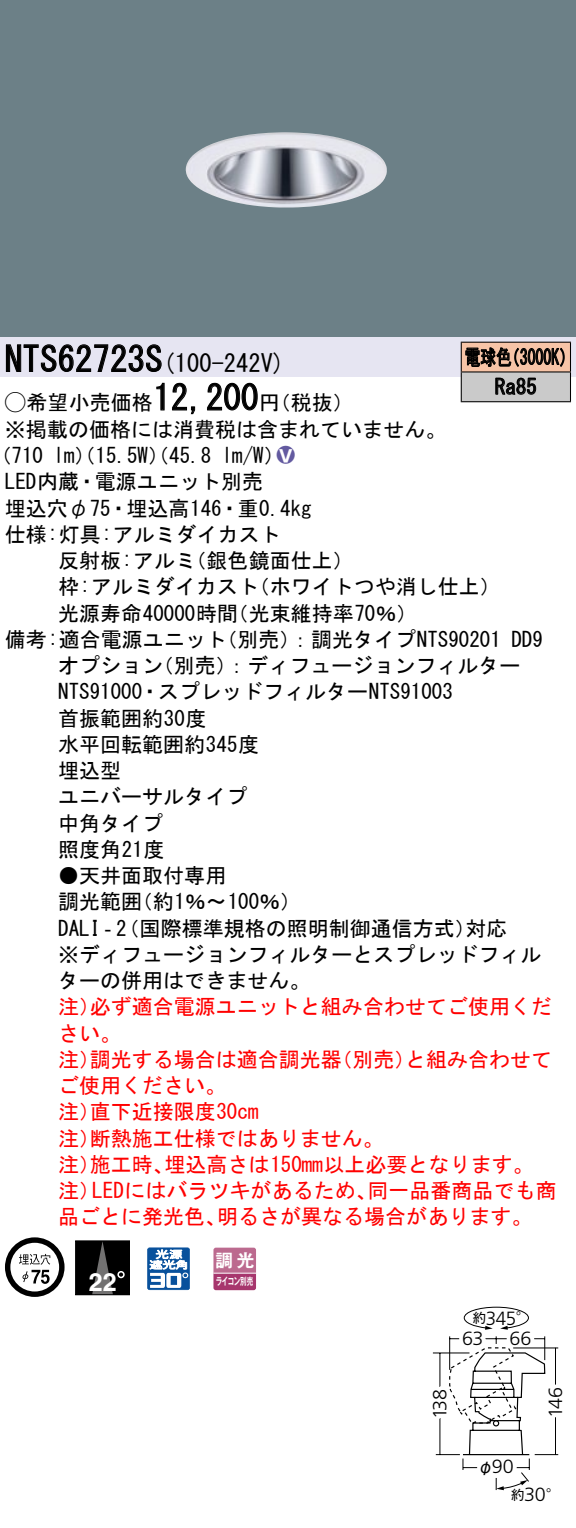
<style>
.page{position:relative;width:576px;height:1528px;background:#fff}
.page>*{position:absolute;margin:0;border:0;box-sizing:border-box;transform-origin:0 0}
.t1{font:35px "MS Gothic";color:#000}
.t2{font:700 25.2px "Helvetica LT Std";color:#fff}
.t3{font:24.5px "MS Gothic";color:#000}
.t4{font:21px/26.2px "MS Gothic";color:#000}
.t5{font:21px/26.2px "MS Gothic";color:#f00}
.t6{font:21px/29.8px "MS Gothic";color:#000;scale:.75 1}
.t7{font:21px "Ford Classification 1";color:#635aa0}
.t8{font:300 19.25px "Frutiger LT Std";letter-spacing:-.02em;color:#000}
.t9{font:17.5px "Gothic MB101 Pro De Bold 90 pv RKSJ H";color:#fff}
.t10{font:15.75px "Gothic MB101 Pro Regular 90 pv RKSJ H";color:#000}
.t11{font:13.3px "Gothic MB101 Pro Regular 90 pv RKSJ H";color:#000}
.t12{font:10.15px "Gothic MB101 Pro De Bold 90 pv RKSJ H";letter-spacing:-.05em;color:#fff;scale:.65 1}
.s1{font-size:35px}
.s2{font-family:"Ford Classification 1"}
.s3{color:#fff}
.s4{font-family:"Gothic MB101 Pro Regular 90 pv RKSJ H";font-weight:400;font-size:15.75px}
</style>
<div class="page">
<div style="left:0;top:0;width:575px;height:337px;background:#6c8087"></div>
<img style="left:186px;top:132px;width:201px;height:76px">
<div style="left:0;top:337px;width:575px;height:40px;background:#e6e5f2"></div>
<svg style="left:6px;top:344px;width:156px;height:28px"></svg>
<svg style="left:156px;top:382px;width:9px;height:29px"></svg>
<svg style="left:172px;top:382px;width:24px;height:33px"></svg>
<svg style="left:207px;top:382px;width:51px;height:29px"></svg>
<svg style="left:5px;top:1237px;width:59px;height:59px"></svg>
<div style="left:76px;top:1240px;width:53px;height:54px;background:#000"></div>
<svg style="left:92px;top:1242px;width:21px;height:51px"></svg>
<svg style="left:117px;top:1271px;width:8px;height:7px"></svg>
<div style="left:75px;top:1240px;width:55px;height:55px;border:1px solid #000"></div>
<svg style="left:147px;top:1247px;width:43px;height:43px"></svg>
<svg style="left:213px;top:1247px;width:43px;height:43px"></svg>
<hr style="left:213px;top:1272px;width:43px;height:1px;background:#fff">
<div style="left:461px;top:342px;width:109px;height:30px;background:#f7c4a7"></div>
<div style="left:461px;top:372px;width:109px;height:30px;background:#cacaca"></div>
<hr style="left:460px;top:341px;width:110px;height:2px;background:#000">
<hr style="left:569px;top:343px;width:2px;height:28px;background:#000">
<hr style="left:460px;top:371px;width:110px;height:1px;background:#000">
<hr style="left:569px;top:372px;width:2px;height:29px;background:#000">
<hr style="left:460px;top:401px;width:110px;height:1px;background:#000">
<svg style="left:460px;top:343px;width:104px;height:58px"></svg>
<svg style="left:432px;top:1306px;width:127px;height:185px"></svg>
<h1 class="t1" style="left:5px;top:342px;width:142px">NTS62723</h1>
<p class="t3" style="left:145px;top:351px;width:141px">(<span class="s1">S</span> 100-242 (V</p>
<h1 class="t1" style="left:153px;top:380px;width:106px">12,200</h1>
<p class="t4" style="left:5px;top:389px;width:442px"><span class="s2">A</span>希望小売価格<br>※掲載の価格には消費税は含まれていません。</p>
<p class="t7" style="left:277px;top:444px;width:19px">2<span class="s3">8</span></p>
<p class="t4" style="left:259px;top:389px;width:96px">（円税抜(</p>
<p class="t4" style="left:222px;top:442px;width:64px">l m (W/</p>
<p class="t4" style="left:-9px;top:442px;width:54px">（710</p>
<p class="t4" style="left:5px;top:468px;width:259px">LED内蔵・電源ユニット別売</p>
<p class="t4" style="left:5px;top:495px;width:308px">埋込穴φ75・埋込高146・重0.4kg</p>
<p class="t4" style="left:5px;top:521px;width:277px">仕様:灯具:アルミダイカスト</p>
<p class="t4" style="left:185px;top:547px;width:170px">（銀色鏡面仕上(</p>
<p class="t4" style="left:54px;top:442px;width:159px">lm）（15.5 ）（W 45.8</p>
<p class="t4" style="left:58px;top:547px;width:139px">反射板:アルミ</p>
<p class="t6" style="left:494px;top:342px;width:57px;text-indent:-30px">電球色<br>Ra85</p>
<p class="t6" style="left:504px;top:342px;width:96px">（3000 (K</p>
<p class="t4" style="left:227px;top:573px;width:191px;text-indent:-169px">枠:アルミダイカスト<br>（光束維持率70％(</p>
<p class="t4" style="left:248px;top:573px;width:253px">（ホワイトつや消し仕上(</p>
<p class="t4" style="left:58px;top:600px;width:181px">光源寿命40000時間</p>
<p class="t4" style="left:216px;top:626px;width:286px">（別売：）調光タイプNTS90201</p>
<p class="t4" style="left:153px;top:626px;width:369px;text-indent:-148px">備考:適合電源ユニット<br>（別売：）ディフュージョンフィルター</p>
<p class="t4" style="left:511px;top:626px;width:33px">DD9</p>
<p class="t4" style="left:58px;top:652px;width:396px">オプション<br>NTS91000・スプレッドフィルターNTS91003首振範囲約30度<br>水平回転範囲約345度<br>埋込型<br>ユニバーサルタイプ<br>中角タイプ<br>照度角21度</p>
<p class="t4" style="left:132px;top:862px;width:171px;text-indent:-74px">●天井面取付専用<br>（約1％〜100％(</p>
<p class="t4" style="left:58px;top:888px;width:85px">調光範囲</p>
<p class="t4" style="left:58px;top:915px;width:484px">DALI‐（2 国際標準規格の照明制御通信方式）<br>※ディフュージョンフィルターとスプレッドフィルターの併用はできません。</p>
<p class="t5" style="left:90px;top:993px;width:463px">必ず適合電源ユニットと組み合わせてご使用くだ</p>
<p class="t4" style="left:465px;top:915px;width:43px">対応</p>
<p class="t5" style="left:58px;top:993px;width:65px">注）さい。</p>
<p class="t5" style="left:90px;top:1046px;width:253px">調光する場合は適合調光器</p>
<p class="t5" style="left:331px;top:1046px;width:85px">（別売）</p>
<p class="t5" style="left:405px;top:1046px;width:148px">と組み合わせて</p>
<p class="t5" style="left:58px;top:1046px;width:43px">注）</p>
<p class="t5" style="left:58px;top:1072px;width:169px">ご使用ください。</p>
<p class="t5" style="left:90px;top:1098px;width:170px">直下近接限度30cm</p>
<p class="t5" style="left:90px;top:1098px;width:295px;text-indent:-32px">注）<br>断熱施工仕様ではありません。</p>
<p class="t5" style="left:58px;top:1125px;width:43px">注）</p>
<p class="t5" style="left:164px;top:1151px;width:370px">埋込高さは150mm以上必要となります。</p>
<p class="t5" style="left:90px;top:1151px;width:85px">施工時、</p>
<p class="t5" style="left:58px;top:1151px;width:43px">注）</p>
<p class="t5" style="left:92px;top:1177px;width:286px">LEDにはバラツキがあるため、</p>
<p class="t5" style="left:367px;top:1177px;width:190px">同一品番商品でも商</p>
<p class="t5" style="left:58px;top:1177px;width:43px">注）</p>
<p class="t5" style="left:58px;top:1203px;width:169px">品ごとに発光色、</p>
<p class="t5" style="left:217px;top:1203px;width:317px">明るさが異なる場合があります。</p>
<p class="t2" style="left:89px;top:1267px;width:30px">22</p>
<p class="t9" style="left:215px;top:1245px;width:41px">調光</p>
<p class="t12" style="left:216px;top:1273px;width:59px">ライコン別売</p>
<p class="t8" style="left:485px;top:1307px;width:46px">345<span class="s4">°</span></p>
<p class="t11" style="left:472px;top:1307px;width:15px">約</p>
<p class="t8" style="left:462px;top:1327px;width:23px">63</p>
<p class="t8" style="left:509px;top:1327px;width:23px">66</p>
<p class="t8" style="left:429px;top:1419px;width:31px;rotate:-90deg">138</p>
<p class="t8" style="left:544px;top:1418px;width:32px;rotate:-90deg">146</p>
<p class="t8" style="left:491px;top:1455px;width:23px">90</p>
<p class="t10" style="left:477px;top:1453px;width:17px">φ</p>
<p class="t8" style="left:524px;top:1483px;width:39px">30<span class="s4">°</span></p>
<p class="t11" style="left:511px;top:1484px;width:15px">約</p>
</div>
